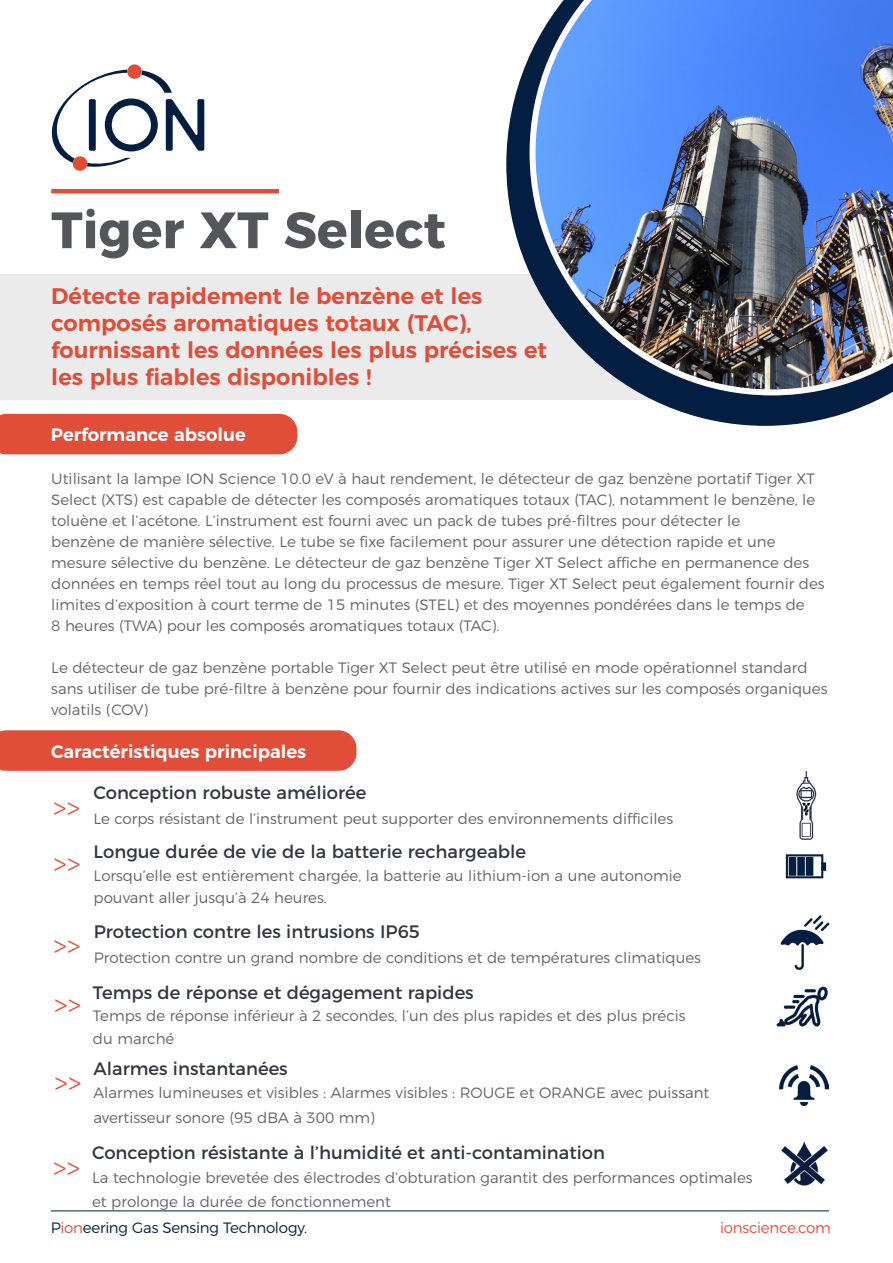
<style>
.page{position:relative;width:893px;height:1263px;background:#fff}
.page>*{position:absolute;margin:0;border:0;box-sizing:border-box;transform-origin:0 0}
.t1{font:700 51px "Montserrat";color:#53565a}
.TechSpec__Bullet_list{font:24px "Myriad Pro";color:#ed4b38}
.t2{font:600 22.5px/27px "Montserrat";color:#e04e39}
.t3{font:18px "Montserrat";color:#323640}
.t4{font:600 18px "Montserrat";color:#fff}
.t5{font:300 15px/21px "Montserrat";color:#636366}
.t6{font:300 15px "Montserrat";letter-spacing:-.02em;color:#041e42}
.t7{font:300 15px "Montserrat";letter-spacing:-.02em;color:#ed4b38}
.s1{color:#e04e39}
</style>
<div class="page">
<hr style="left:51px;top:1210px;width:778px;height:1px;background:#001e41">
<div style="left:0;top:730px;width:356px;height:41px;background:#e04e39"></div>
<svg style="left:51px;top:64px;width:153px;height:107px"></svg>
<hr style="left:51px;top:189px;width:228px;height:4px;background:#e04e39">
<svg style="left:506px;top:55px;width:381px;height:371px"></svg>
<img style="left:530px;top:0;width:363px;height:395px">
<div style="left:0;top:414px;width:297px;height:40px;background:#e04e39"></div>
<img style="left:780px;top:1066px;width:48px;height:39px">
<img style="left:796px;top:771px;width:21px;height:68px">
<img style="left:780px;top:915px;width:50px;height:56px">
<img style="left:781px;top:1141px;width:47px;height:45px">
<img style="left:776px;top:986px;width:52px;height:41px">
<svg style="left:786px;top:854px;width:40px;height:24px"></svg>
<p class="t1" style="left:51px;top:188px;width:396px">Tiger XT Select</p>
<p class="t2" style="left:51px;top:281px;width:497px">Détecte rapidement le benzène et les composés aromatiques totaux (TAC), fournissant les données les plus précises et les plus fiables disponibles !</p>
<p class="t4" style="left:51px;top:420px;width:196px">Performance absolue</p>
<p class="t5" style="left:51px;top:467px;width:775px">Utilisant la lampe ION Science 10.0 eV à haut rendement, le détecteur de gaz benzène portatif Tiger XT Select (XTS) est capable de détecter les composés aromatiques totaux (TAC), notamment le benzène, le toluène et l’acétone. L’instrument est fourni avec un pack de tubes pré-filtres pour détecter le<br>benzène de manière sélective. Le tube se fixe facilement pour assurer une détection rapide et une mesure sélective du benzène. Le détecteur de gaz benzène Tiger XT Select affiche en permanence des données en temps réel tout au long du processus de mesure. Tiger XT Select peut également fournir des limites d’exposition à court terme de 15 minutes (STEL) et des moyennes pondérées dans le temps de<br>8 heures (TWA) pour les composés aromatiques totaux (TAC).</p>
<p class="t5" style="left:51px;top:656px;width:778px">Le détecteur de gaz benzène portable Tiger XT Select peut être utilisé en mode opérationnel standard sans utiliser de tube pré-filtre à benzène pour fournir des indications actives sur les composés organiques volatils (COV)</p>
<p class="t4" style="left:51px;top:736px;width:257px">Caractéristiques principales</p>
<p class="TechSpec__Bullet_list" style="left:53px;top:792px;width:30px">&gt;&gt;</p>
<p class="TechSpec__Bullet_list" style="left:53px;top:848px;width:30px">&gt;&gt;</p>
<p class="TechSpec__Bullet_list" style="left:53px;top:930px;width:30px">&gt;&gt;</p>
<p class="TechSpec__Bullet_list" style="left:54px;top:990px;width:30px">&gt;&gt;</p>
<p class="TechSpec__Bullet_list" style="left:54px;top:1067px;width:30px">&gt;&gt;</p>
<p class="TechSpec__Bullet_list" style="left:53px;top:1152px;width:30px">&gt;&gt;</p>
<p class="t3" style="left:93px;top:778px;width:274px">Conception robuste améliorée</p>
<p class="t5" style="left:93px;top:807px;width:581px">Le corps résistant de l’instrument peut supporter des environnements difficiles</p>
<p class="t3" style="left:94px;top:837px;width:434px">Longue durée de vie de la batterie rechargeable</p>
<p class="t5" style="left:94px;top:863px;width:589px;line-height:22.5px">Lorsqu’elle est entièrement chargée, la batterie au lithium-ion a une autonomie pouvant aller jusqu’à 24 heures.</p>
<p class="t3" style="left:94px;top:917px;width:328px">Protection contre les intrusions IP65</p>
<p class="t5" style="left:94px;top:946px;width:609px">Protection contre un grand nombre de conditions et de températures climatiques</p>
<p class="t3" style="left:93px;top:978px;width:382px">Temps de réponse et dégagement rapides</p>
<p class="t5" style="left:93px;top:1003px;width:594px;line-height:22.5px">Temps de réponse inférieur à 2 secondes, l’un des plus rapides et des plus précis du marché</p>
<p class="t3" style="left:94px;top:1054px;width:196px">Alarmes instantanées</p>
<p class="t5" style="left:94px;top:1078px;width:617px;line-height:25.2px">Alarmes lumineuses et visibles : Alarmes visibles : ROUGE et ORANGE avec puissant avertisseur sonore (95 dBA à 300 mm)</p>
<p class="t3" style="left:92px;top:1138px;width:514px">Conception résistante à l’humidité et anti-contamination</p>
<p class="t5" style="left:92px;top:1164px;width:662px;line-height:24px">La technologie brevetée des électrodes d’obturation garantit des performances optimales et prolonge la durée de fonctionnement</p>
<p class="t6" style="left:51px;top:1215px;width:258px">P<span class="s1">ion</span>eering Gas Sensing Technology.</p>
<p class="t7" style="left:720px;top:1215px;width:112px">ionscience.com</p>
</div>
